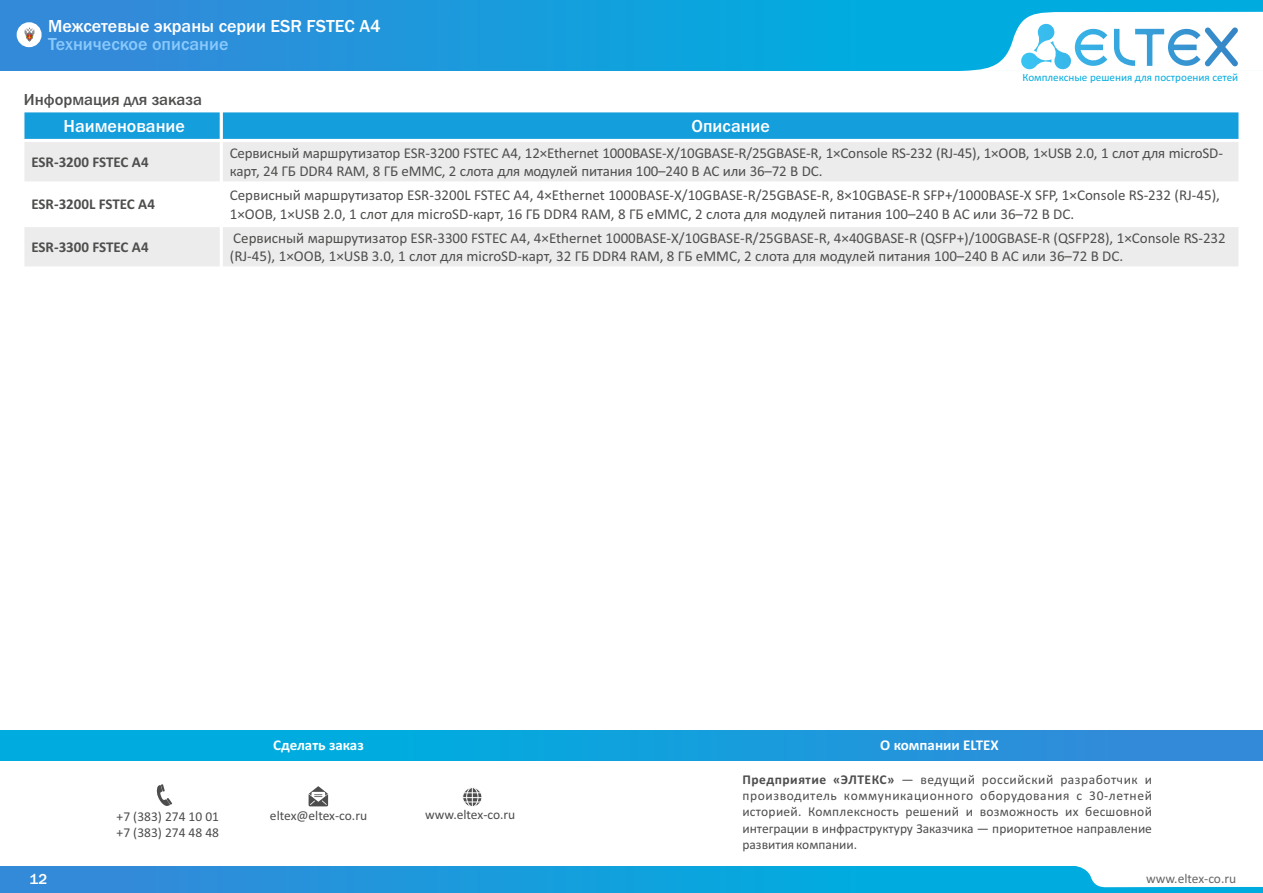
<style>
.page{position:relative;width:1263px;height:893px;background:#fff}
.page>*{position:absolute;margin:0;border:0;box-sizing:border-box;transform-origin:0 0}
.t1{font:500 18px "Franklin Gothic";color:#fff}
.t2{font:500 18px "Franklin Gothic";color:#8ac9fc}
.t3{font:500 16.5px "Franklin Gothic";color:#4e4e4d}
.t4{font:15px/18.3px "Calibri";color:#4e4e4d}
.t5{font:700 15px "Calibri";color:#4e4e4d}
.t6{font:700 15px "Calibri";color:#fff}
.t7{font:500 15px "Franklin Gothic";color:#fff}
.t8{font:13.5px/16.5px "Calibri";color:#4d4d4d;text-align:justify}
.t9{font:13.5px "Calibri";color:#666}
.t10{font:11.1px "Calibri";color:#00acdf}
.s1{font-weight:700}
</style>
<div class="page">
<div style="left:0;top:866px;width:1263px;height:27px;background:linear-gradient(to right,#3489d9,#00b4e0)"></div>
<svg style="left:1073px;top:866px;width:190px;height:21px"></svg>
<div style="left:0;top:731px;width:1263px;height:30px;background:linear-gradient(to right,#00b4e0,#3489d9)"></div>
<svg style="left:309px;top:786px;width:19px;height:20px"></svg>
<div style="left:462px;top:787px;width:20px;height:20px;background:#f7f7f7;border:1px solid #fff;border-radius:50%"></div>
<div style="left:466px;top:787px;width:12px;height:20px;background:#f8f8f8;border:1px solid #fff;border-radius:50%"></div>
<svg style="left:463px;top:788px;width:19px;height:19px"></svg>
<svg style="left:156px;top:784px;width:16px;height:22px"></svg>
<div style="left:23px;top:111px;width:198px;height:29px;background:#159edc"></div>
<div style="left:221px;top:111px;width:1019px;height:29px;background:#159edc"></div>
<div style="left:23px;top:140px;width:198px;height:43px;background:#ececec"></div>
<div style="left:221px;top:140px;width:1019px;height:43px;background:#ececec"></div>
<div style="left:23px;top:226px;width:198px;height:42px;background:#ececec"></div>
<div style="left:221px;top:226px;width:1019px;height:42px;background:#ececec"></div>
<hr style="left:21px;top:109px;width:3px;height:161px;background:#fff">
<hr style="left:220px;top:109px;width:3px;height:161px;background:#fff">
<hr style="left:1238px;top:109px;width:4px;height:161px;background:#fff">
<hr style="left:21px;top:266px;width:1221px;height:4px;background:#fff">
<hr style="left:21px;top:224px;width:1221px;height:3px;background:#fff">
<hr style="left:21px;top:181px;width:1221px;height:4px;background:#fff">
<hr style="left:21px;top:139px;width:1221px;height:3px;background:#fff">
<hr style="left:21px;top:109px;width:1221px;height:3px;background:#fff">
<div style="left:0;top:0;width:1263px;height:71px;background:linear-gradient(to right,#3489d9,#00b4e0)"></div>
<svg style="left:959px;top:12px;width:304px;height:59px"></svg>
<div style="left:17px;top:22px;width:25px;height:25px;border:9px solid #fff;border-radius:50%"></div>
<svg style="left:20px;top:25px;width:19px;height:19px"></svg>
<p class="t1" style="left:48px;top:20px;width:334px">Межсетевые экраны серии ESR FSTEC A4</p>
<p class="t2" style="left:48px;top:37px;width:182px">Техническое описание</p>
<p class="t3" style="left:24px;top:93px;width:180px">Информация для заказа</p>
<p class="t10" style="left:1022px;top:72px;width:217px">Комплексные решения для построения сетей</p>
<p class="t1" style="left:63px;top:119px;width:123px">Наименование</p>
<p class="t1" style="left:691px;top:119px;width:80px">Описание</p>
<p class="t5" style="left:31px;top:156px;width:119px">ESR-3200 FSTEC A4</p>
<p class="t4" style="left:230px;top:145px;width:995px">Сервисный маршрутизатор ESR-3200 FSTEC A4, 12×Ethernet 1000BASE-X/10GBASE-R/25GBASE-R, 1×Console RS-232 (RJ-45), 1×OOB, 1×USB 2.0, 1 слот для microSD&shy;карт, 24 ГБ DDR4 RAM, 8 ГБ eMMC, 2 слота для модулей питания 100–240 В AC или 36–72 В DC.</p>
<p class="t5" style="left:31px;top:198px;width:125px">ESR-3200L FSTEC A4</p>
<p class="t4" style="left:230px;top:187px;width:992px">Сервисный маршрутизатор ESR-3200L FSTEC A4, 4×Ethernet 1000BASE-X/10GBASE-R/25GBASE-R, 8×10GBASE-R SFP+/1000BASE-X SFP, 1×Console RS-232 (RJ-45),<br>1×OOB, 1×USB 2.0, 1 слот для microSD-карт, 16 ГБ DDR4 RAM, 8 ГБ eMMC, 2 слота для модулей питания 100–240 В AC или 36–72 В DC.</p>
<p class="t5" style="left:31px;top:241px;width:119px">ESR-3300 FSTEC A4</p>
<p class="t4" style="left:230px;top:230px;width:997px">Сервисный маршрутизатор ESR-3300 FSTEC A4, 4×Ethernet 1000BASE-X/10GBASE-R/25GBASE-R, 4×40GBASE-R (QSFP+)/100GBASE-R (QSFP28), 1×Console RS-232 (RJ-45), 1×OOB, 1×USB 3.0, 1 слот для microSD-карт, 32 ГБ DDR4 RAM, 8 ГБ eMMC, 2 слота для модулей питания 100–240 В AC или 36–72 В DC.</p>
<p class="t7" style="left:30px;top:874px;width:19px">12</p>
<p class="t6" style="left:273px;top:738px;width:92px">Сделать заказ</p>
<p class="t8" style="left:117px;top:809px;width:104px">+7 (383) 274 10 01 +7 (383) 274 48 48</p>
<p class="t8" style="left:270px;top:808px;width:99px">eltex@eltex-co.ru</p>
<p class="t8" style="left:425px;top:808px;width:92px">www.eltex-co.ru</p>
<p class="t6" style="left:880px;top:739px;width:120px">О компании ELTEX</p>
<p class="t8" style="left:742px;top:772px;width:411px"><span class="s1">Предприятие «ЭЛТЕКС»</span> — ведущий российский разработчик и производитель коммуникационного оборудования с 30-летней историей. Комплексность решений и возможность их бесшовной интеграции в инфраструктуру Заказчика — приоритетное направление развития компании.</p>
<p class="t9" style="left:1146px;top:873px;width:92px">www.eltex-co.ru</p>
</div>
